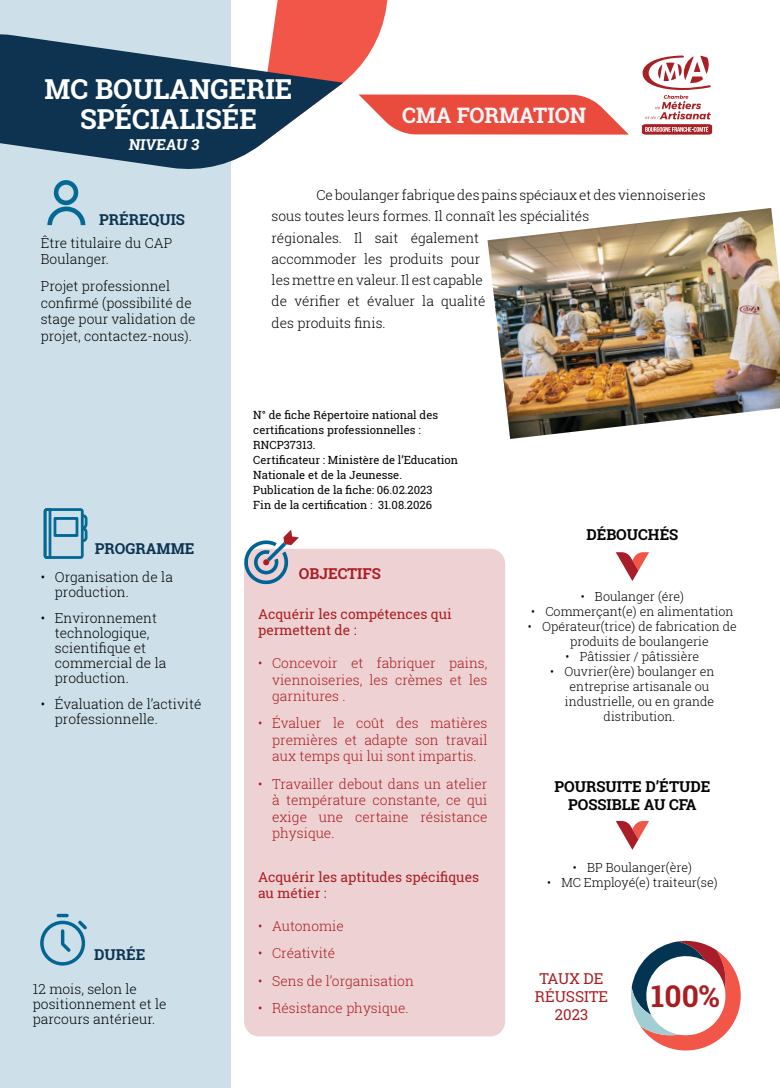
<style>
.page{position:relative;width:780px;height:1088px;background:#fff}
.page>*{position:absolute;margin:0;border:0;box-sizing:border-box;transform-origin:0 0}
.t1{font:700 30px "Roboto Slab";color:#a91e23}
.t2{font:700 27.5px/30px "Roboto Slab";color:#fff;text-align:center}
.t3{font:700 21.38px "Roboto Slab";color:#fef6f9}
.t4{font:700 15px/18px "Roboto Slab";color:#020304;text-align:center}
.t5{font:700 15px "Roboto Slab";color:#0d3350}
.t6{font:15px/18px "Roboto Slab";color:#a91e23;text-align:center}
.t7{font:700 15px "Roboto Slab";color:#a91e23}
.t8{font:700 15px "Roboto Slab";color:#fff}
.t9{font:300 13.75px/15px "Roboto Slab";color:#020304}
.t10{font:300 13.75px/16.5px "Roboto Slab";color:#a91e23;text-align:justify}
.t11{font:13.75px/16.5px "Roboto Slab";color:#a91e23}
.t12{font:300 12.5px/15px "Roboto Slab";color:#020304}
.t13{font:11.25px/15px "Roboto Slab";color:#020304}
</style>
<div class="page">
<div style="left:0;top:0;width:230px;height:1088px;background:#cde0e9"></div>
<div style="left:244px;top:549px;width:261px;height:487px;background:#eed2d3;border-radius:15px"></div>
<svg style="left:40px;top:914px;width:47px;height:51px"></svg>
<svg style="left:43px;top:508px;width:45px;height:51px"></svg>
<svg style="left:615px;top:821px;width:34px;height:29px"></svg>
<svg style="left:615px;top:552px;width:34px;height:29px"></svg>
<svg style="left:244px;top:530px;width:55px;height:54px"></svg>
<svg style="left:47px;top:180px;width:38px;height:45px"></svg>
<svg style="left:0;top:31px;width:256px;height:141px;fill:#0d3350"></svg>
<img style="left:487px;top:208px;width:293px;height:231px">
<svg style="left:631px;top:940px;width:110px;height:111px"></svg>
<svg style="left:256px;top:0;width:373px;height:148px"></svg>
<svg style="left:642px;top:56px;width:70px;height:79px"></svg>
<p class="t2" style="left:45px;top:74px;width:249px">MC BOULANGERIE<br>SPÉCIALISÉE</p>
<p class="t8" style="left:128px;top:135px;width:74px">NIVEAU 3</p>
<p class="t3" style="left:402px;top:101px;width:186px">CMA FORMATION</p>
<p class="t5" style="left:99px;top:209px;width:87px">PRÉREQUIS</p>
<p class="t9" style="left:41px;top:234px;width:133px;line-height:16.5px">Être titulaire du CAP<br>Boulanger.</p>
<p class="t9" style="left:41px;top:278px;width:156px;line-height:16.5px">Projet professionnel confirmé (possibilité de stage pour validation de projet, contactez-nous).</p>
<p class="t5" style="left:95px;top:538px;width:101px">PROGRAMME</p>
<p class="t9" style="left:55px;top:569px;width:119px;text-indent:-14px">• Organisation de la production.</p>
<p class="t9" style="left:55px;top:610px;width:113px;text-indent:-14px">• Environnement technologique, scientifique et commercial de la production.</p>
<p class="t9" style="left:55px;top:696px;width:148px;text-indent:-14px">• Évaluation de l’activité professionnelle.</p>
<p class="t5" style="left:94px;top:944px;width:53px">DURÉE</p>
<p class="t9" style="left:33px;top:981px;width:135px">12 mois, selon le positionnement et le parcours antérieur.</p>
<p class="t9" style="left:271px;top:184px;width:435px;line-height:21.2px;text-indent:45px">Ce boulanger fabrique des pains spéciaux et des viennoiseries sous toutes leurs formes. Il connaît les spécialités<br>régionales. Il sait également<br>accommoder les produits pour<br>les mettre en valeur. Il est capable<br>de vérifier et évaluer la qualité<br>des produits finis.</p>
<p class="t13" style="left:253px;top:408px;width:186px">N° de fiche Répertoire national des certifications professionnelles :<br>RNCP37313.</p>
<p class="t13" style="left:253px;top:453px;width:206px">Certificateur : Ministère de l’Education<br>Nationale et de la Jeunesse.</p>
<p class="t13" style="left:253px;top:483px;width:181px">Publication de la fiche: 06.02.2023</p>
<p class="t13" style="left:253px;top:498px;width:180px">Fin de la certification : 31.08.2026</p>
<p class="t7" style="left:299px;top:564px;width:84px">OBJECTIFS</p>
<p class="t11" style="left:258px;top:605px;width:195px">Acquérir les compétences qui permettent de :</p>
<p class="t10" style="left:272px;top:655px;width:217px;text-indent:-14px">• Concevoir et fabriquer pains, viennoiseries, les crèmes et les garnitures .</p>
<p class="t10" style="left:272px;top:715px;width:217px;text-indent:-14px">• Évaluer le coût des matières premières et adapte son travail aux temps qui lui sont impartis.</p>
<p class="t10" style="left:272px;top:775px;width:217px;text-indent:-14px">• Travailler debout dans un atelier à température constante, ce qui exige une certaine résistance physique.</p>
<p class="t11" style="left:258px;top:868px;width:222px">Acquérir les aptitudes spécifiques au métier :</p>
<p class="t10" style="left:258px;top:918px;width:87px">• Autonomie</p>
<p class="t10" style="left:258px;top:945px;width:79px">• Créativité</p>
<p class="t10" style="left:258px;top:972px;width:157px">• Sens de l’organisation</p>
<p class="t10" style="left:258px;top:999px;width:152px">• Résistance physique.</p>
<p class="t4" style="left:586px;top:526px;width:93px">DÉBOUCHÉS</p>
<p class="t12" style="left:580px;top:589px;width:105px">• Boulanger (ére)</p>
<p class="t12" style="left:531px;top:604px;width:204px">• Commerçant(e) en alimentation</p>
<p class="t12" style="left:570px;top:619px;width:168px;text-indent:-42px">• Opérateur(trice) de fabrication de produits de boulangerie</p>
<p class="t12" style="left:565px;top:649px;width:135px">• Pâtissier / pâtissière</p>
<p class="t12" style="left:550px;top:664px;width:166px">• Ouvrier(ère) boulanger en</p>
<p class="t12" style="left:569px;top:679px;width:141px">entreprise artisanale ou</p>
<p class="t12" style="left:564px;top:694px;width:151px">industrielle, ou en grande</p>
<p class="t12" style="left:603px;top:709px;width:73px">distribution.</p>
<p class="t4" style="left:554px;top:778px;width:157px">POURSUITE D’ÉTUDE<br>POSSIBLE AU CFA</p>
<p class="t12" style="left:572px;top:859px;width:121px">• BP Boulanger(ère)</p>
<p class="t12" style="left:547px;top:874px;width:172px">• MC Employé(e) traiteur(se)</p>
<p class="t6" style="left:535px;top:969px;width:75px">TAUX DE<br>RÉUSSITE<br>2023</p>
<p class="t1" style="left:651px;top:975px;width:70px">100%</p>
</div>
